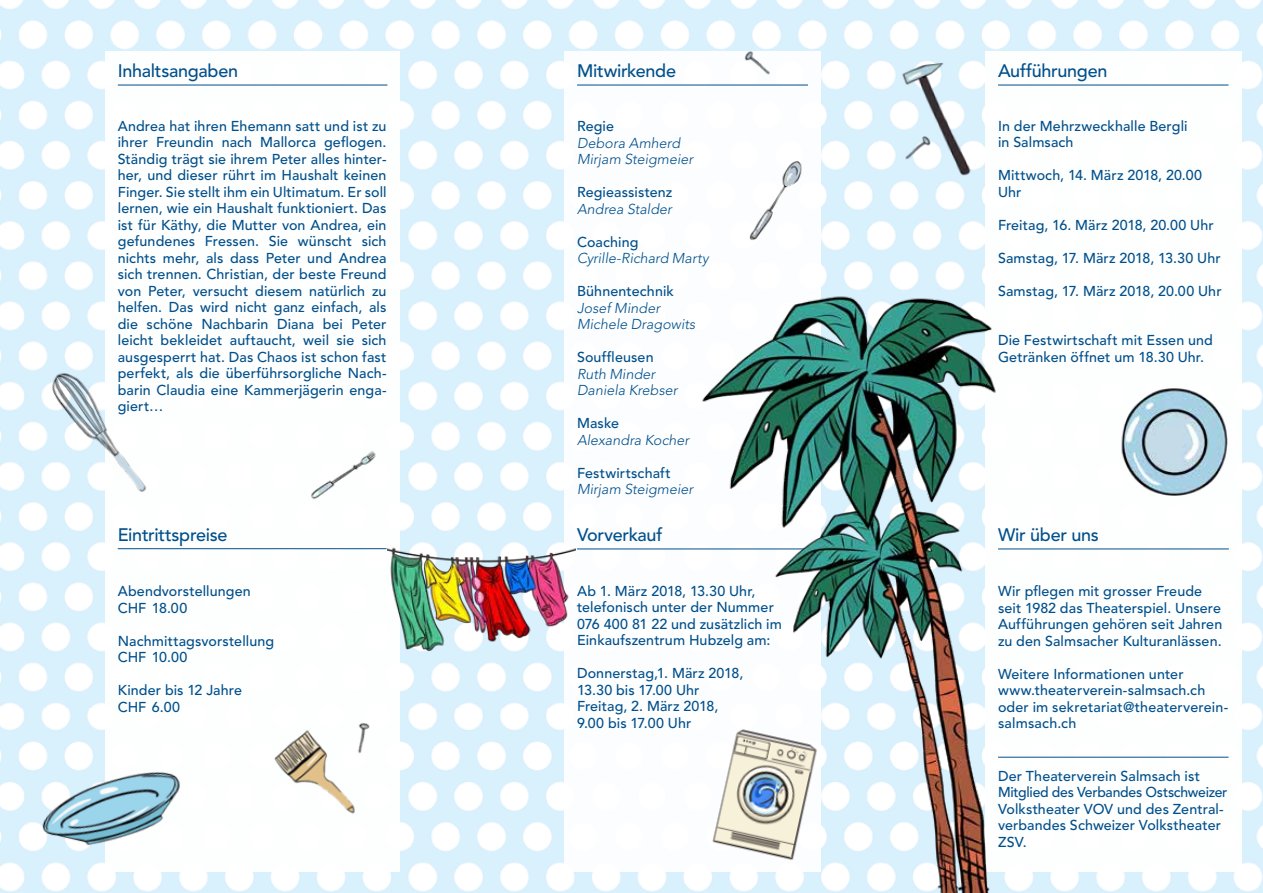
<style>
.page{position:relative;width:1263px;height:893px;background:#fff}
.page>*{position:absolute;margin:0;border:0;box-sizing:border-box;transform-origin:0 0}
.t1{font:500 18px "Avenir";letter-spacing:-.015em;color:#004f8b}
.t2{font:500 14.25px/16.5px "Avenir";letter-spacing:.01em;color:#004f8b}
.t3{font:italic 300 14.25px/16.5px "Avenir";letter-spacing:.005em;color:#004f8b}
</style>
<div class="page">
<img style="left:0;top:0;width:1263px;height:708px">
<img style="left:0;top:708px;width:1263px;height:185px">
<div style="left:105px;top:51px;width:295px;height:821px;background:#fff"></div>
<div style="left:564px;top:51px;width:257px;height:821px;background:#fff"></div>
<div style="left:985px;top:51px;width:257px;height:821px;background:#fff"></div>
<hr style="left:998px;top:757px;width:230px;height:1px;background:#004f8b">
<hr style="left:577px;top:549px;width:231px;height:1px;background:#004f8b">
<hr style="left:577px;top:85px;width:231px;height:1px;background:#004f8b">
<hr style="left:998px;top:549px;width:231px;height:1px;background:#004f8b">
<hr style="left:118px;top:85px;width:269px;height:1px;background:#004f8b">
<hr style="left:998px;top:85px;width:230px;height:1px;background:#004f8b">
<hr style="left:118px;top:548px;width:269px;height:1px;background:#004f8b">
<img style="left:37px;top:348px;width:109px;height:158px">
<img style="left:1121px;top:388px;width:107px;height:108px">
<img style="left:695px;top:9px;width:92px;height:77px">
<img style="left:363px;top:680px;width:49px;height:104px">
<img style="left:885px;top:40px;width:91px;height:148px">
<img style="left:16px;top:726px;width:185px;height:157px">
<img style="left:311px;top:451px;width:65px;height:49px">
<img style="left:749px;top:161px;width:53px;height:79px">
<img style="left:274px;top:722px;width:89px;height:92px">
<img style="left:667px;top:276px;width:345px;height:617px">
<img style="left:694px;top:721px;width:133px;height:154px">
<img style="left:388px;top:526px;width:188px;height:152px">
<p class="t1" style="left:118px;top:61px;width:122px">Inhaltsangaben</p>
<p class="t1" style="left:998px;top:61px;width:111px">Aufführungen</p>
<p class="t1" style="left:577px;top:61px;width:101px">Mitwirkende</p>
<p class="t2" style="left:118px;top:118px;width:270px;text-align:justify">Andrea hat ihren Ehemann satt und ist zu ihrer Freundin nach Mallorca geflogen.<br>Ständig trägt sie ihrem Peter alles hinter&shy;her, und dieser rührt im Haushalt keinen Finger. Sie stellt ihm ein Ultimatum. Er soll lernen, wie ein Haushalt funktioniert. Das ist für Käthy, die Mutter von Andrea, ein gefundenes Fressen. Sie wünscht sich nichts mehr, als dass Peter und Andrea sich trennen. Christian, der beste Freund von Peter, versucht diesem natürlich zu helfen. Das wird nicht ganz einfach, als die schöne Nachbarin Diana bei Peter leicht bekleidet auftaucht, weil sie sich ausgesperrt hat. Das Chaos ist schon fast perfekt, als die überführsorgliche Nach&shy;barin Claudia eine Kammerjägerin enga&shy;giert…</p>
<p class="t2" style="left:998px;top:118px;width:191px">In der Mehrzweckhalle Bergli in Salmsach</p>
<p class="t2" style="left:577px;top:118px;width:39px">Regie</p>
<p class="t3" style="left:577px;top:134px;width:118px">Debora Amherd<br>Mirjam Steigmeier</p>
<p class="t2" style="left:577px;top:184px;width:97px">Regieassistenz</p>
<p class="t3" style="left:577px;top:200px;width:96px">Andrea Stalder</p>
<p class="t2" style="left:577px;top:234px;width:63px">Coaching</p>
<p class="t3" style="left:577px;top:250px;width:133px">Cyrille-Richard Marty</p>
<p class="t2" style="left:577px;top:283px;width:98px">Bühnentechnik</p>
<p class="t3" style="left:577px;top:300px;width:120px">Josef Minder<br>Michele Dragowits</p>
<p class="t2" style="left:577px;top:349px;width:78px">Souffleusen</p>
<p class="t3" style="left:577px;top:366px;width:102px">Ruth Minder<br>Daniela Krebser</p>
<p class="t2" style="left:577px;top:415px;width:44px">Maske</p>
<p class="t3" style="left:577px;top:432px;width:114px">Alexandra Kocher</p>
<p class="t2" style="left:577px;top:465px;width:95px">Festwirtschaft</p>
<p class="t3" style="left:577px;top:481px;width:118px">Mirjam Steigmeier</p>
<p class="t2" style="left:998px;top:167px;width:206px">Mittwoch, 14. März 2018, 20.00<br>Uhr</p>
<p class="t2" style="left:998px;top:217px;width:217px">Freitag, 16. März 2018, 20.00 Uhr</p>
<p class="t2" style="left:998px;top:250px;width:224px">Samstag, 17. März 2018, 13.30 Uhr</p>
<p class="t2" style="left:998px;top:283px;width:225px">Samstag, 17. März 2018, 20.00 Uhr</p>
<p class="t2" style="left:998px;top:332px;width:216px">Die Festwirtschaft mit Essen und<br>Getränken öffnet um 18.30 Uhr.</p>
<p class="t1" style="left:118px;top:524px;width:111px">Eintrittspreise</p>
<p class="t2" style="left:118px;top:583px;width:135px">Abendvorstellungen<br>CHF 18.00</p>
<p class="t2" style="left:118px;top:633px;width:158px">Nachmittagsvorstellung<br>CHF 10.00</p>
<p class="t2" style="left:118px;top:682px;width:126px">Kinder bis 12 Jahre<br>CHF 6.00</p>
<p class="t1" style="left:577px;top:524px;width:87px">Vorverkauf</p>
<p class="t2" style="left:577px;top:583px;width:206px">Ab 1. März 2018, 13.30 Uhr, telefonisch unter der Nummer<br>076 400 81 22 und zusätzlich im<br>Einkaufszentrum Hubzelg am:</p>
<p class="t2" style="left:577px;top:666px;width:168px">Donnerstag,1. März 2018,<br>13.30 bis 17.00 Uhr<br>Freitag, 2. März 2018,<br>9.00 bis 17.00 Uhr</p>
<p class="t1" style="left:998px;top:524px;width:102px">Wir über uns</p>
<p class="t2" style="left:998px;top:583px;width:226px">Wir pflegen mit grosser Freude seit 1982 das Theaterspiel. Unsere Aufführungen gehören seit Jahren zu den Salmsacher Kulturanlässen.</p>
<p class="t2" style="left:998px;top:666px;width:232px">Weitere Informationen unter www.theaterverein-salmsach.ch oder im sekretariat@theaterverein&shy;salmsach.ch</p>
<p class="t2" style="left:998px;top:768px;width:231px">Der Theaterverein Salmsach ist<br>Mitglied des Verbandes Ostschweizer<br>Volkstheater VOV und des Zentral&shy;verbandes Schweizer Volkstheater<br>ZSV.</p>
</div>
